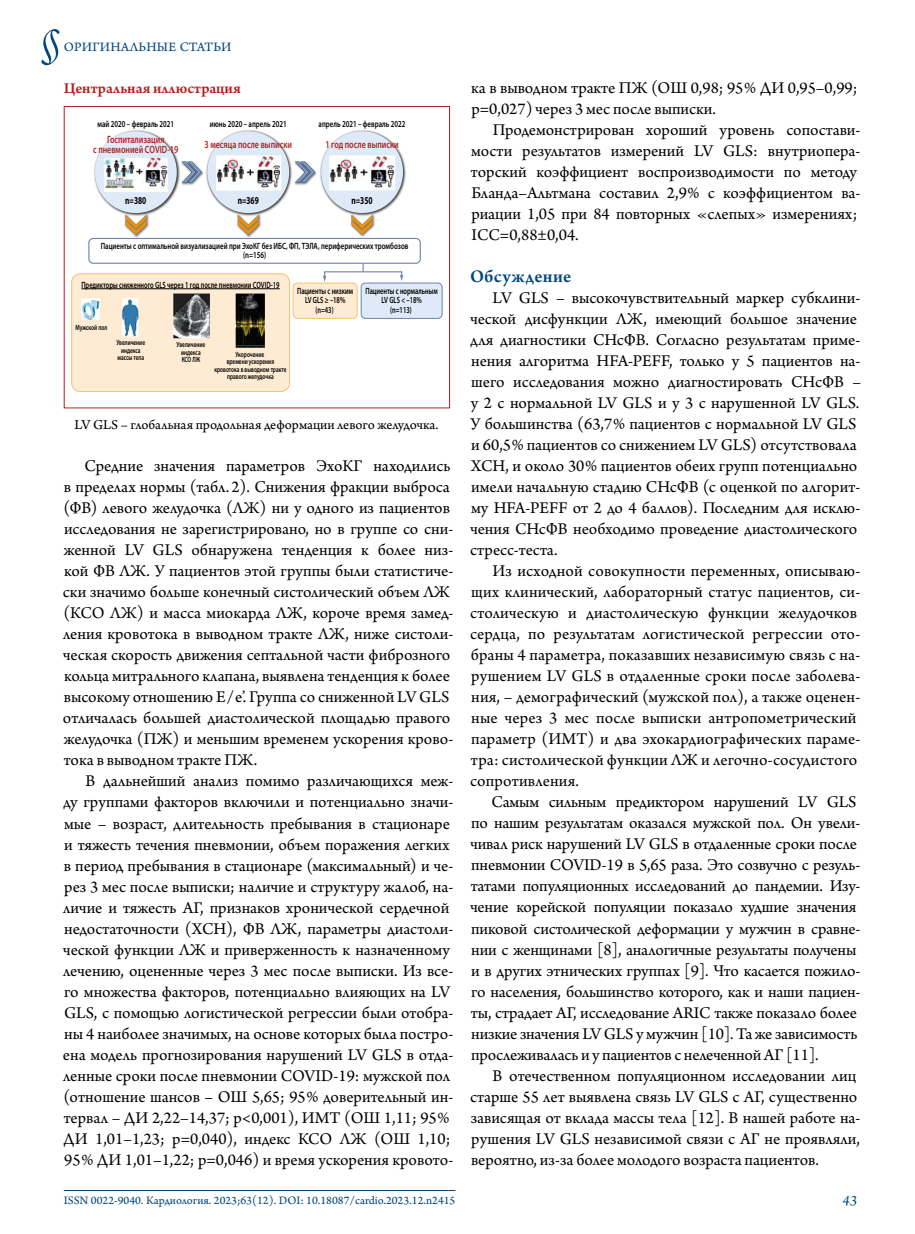
<style>
.page{position:relative;width:915px;height:1234px;background:#fff}
.page>*{position:absolute;margin:0;border:0;box-sizing:border-box;transform-origin:0 0}
.t1{font:54px "Arno Pro Light Italic Display";color:#00477e}
.t2{font:600 18.75px "Arno Pro";letter-spacing:.015em;color:#00477e}
.t3{font:17.25px/21px "Arno Pro";color:#000}
.t4{font:15.75px "Arno Pro Smbd Sm Text";color:#ad2221}
.t5{font:15px "Arno Pro Italic Sm Text";color:#00477e}
.t6{font:14.25px "Arno Pro Sm Text";letter-spacing:-.005em;color:#000}
.t7{font:13.5px "Arno Pro Sm Text";letter-spacing:.01em;color:#00477e}
.t8{font:12px "Arno Pro Sm Text";color:#00477e}
.t9{font:600 10.65px/9.9px "Myriad Pro";color:#ad2221;text-align:center;scale:.75 1}
.t10{font:700 10.65px "Myriad Pro";color:#000;scale:.7 1}
.t11{font:600 9.15px/9.1px "Myriad Pro";color:#000;text-align:center;scale:.75 1}
.t12{font:600 9.15px/9.1px "Myriad Pro";color:#000;text-align:center;scale:.7 1}
.t13{font:600 7.65px/7.5px "Myriad Pro";color:#000;text-align:center;scale:.7 1}
</style>
<div class="page">
<hr style="left:64px;top:1189px;width:391px;height:1px;background:#00477e">
<svg style="left:323px;top:264px;width:80px;height:18px"></svg>
<img style="left:94px;top:130px;width:86px;height:84px">
<div style="left:95px;top:131px;width:82px;height:82px;background:#dfeaf8;border-radius:50%"></div>
<img style="left:320px;top:130px;width:86px;height:84px">
<div style="left:321px;top:131px;width:82px;height:82px;background:#dfeaf8;border-radius:50%"></div>
<img style="left:206px;top:130px;width:86px;height:84px">
<div style="left:207px;top:131px;width:82px;height:82px;background:#dfeaf8;border-radius:50%"></div>
<img style="left:123px;top:213px;width:27px;height:5px">
<img style="left:123px;top:218px;width:27px;height:20px">
<svg style="left:125px;top:214px;width:21px;height:21px"></svg>
<img style="left:235px;top:213px;width:27px;height:5px">
<img style="left:235px;top:218px;width:27px;height:20px">
<svg style="left:237px;top:214px;width:22px;height:21px"></svg>
<img style="left:181px;top:161px;width:4px;height:24px">
<img style="left:185px;top:171px;width:19px;height:14px">
<svg style="left:182px;top:161px;width:20px;height:22px"></svg>
<img style="left:298px;top:171px;width:19px;height:14px">
<svg style="left:295px;top:161px;width:20px;height:22px"></svg>
<img style="left:349px;top:213px;width:27px;height:5px">
<img style="left:349px;top:218px;width:27px;height:20px">
<svg style="left:351px;top:214px;width:21px;height:21px"></svg>
<div style="left:88px;top:238px;width:332px;height:26px;border:1px solid #7183ac;border-radius:4px"></div>
<div style="left:361px;top:283px;width:81px;height:35px;background:#dfeaf8;border-radius:4px"></div>
<div style="left:360px;top:282px;width:82px;height:37px;border:1px solid #7183ac;border-radius:4px"></div>
<div style="left:293px;top:283px;width:64px;height:35px;background:#feebd3;border-radius:4px"></div>
<div style="left:293px;top:282px;width:64px;height:37px;border:1px solid #fac075;border-radius:4px"></div>
<div style="left:72px;top:274px;width:217px;height:117px;background:#feebd3;border-radius:9px"></div>
<div style="left:71px;top:273px;width:219px;height:119px;border:1px solid #fac075;border-radius:9px"></div>
<img style="left:81px;top:293px;width:184px;height:55px">
<img style="left:101px;top:157px;width:67px;height:38px">
<img style="left:212px;top:152px;width:72px;height:43px">
<img style="left:326px;top:152px;width:72px;height:43px">
<hr style="left:81px;top:288px;width:198px;height:1px;background:#000">
<div style="left:64px;top:106px;width:386px;height:302px;border:1px solid #ad2221"></div>
<h1 class="t1" style="left:40px;top:12px;width:22px">§</h1>
<p class="t7" style="left:64px;top:39px;width:169px">ОРИГИНАЛЬНЫЕ СТАТЬИ</p>
<p class="t4" style="left:64px;top:79px;width:178px">Центральная иллюстрация</p>
<p class="t11" style="left:97px;top:119px;width:104px">май 2020 – февраль 2021</p>
<p class="t11" style="left:210px;top:119px;width:104px">июнь 2020 – апрель 2021</p>
<p class="t11" style="left:318px;top:119px;width:117px">апрель 2021 – февраль 2022</p>
<p class="t9" style="left:93px;top:134px;width:115px">Госпитализация<br>с пневмонией COVID-19</p>
<p class="t9" style="left:204px;top:139px;width:118px">3 месяца после выписки</p>
<p class="t9" style="left:325px;top:139px;width:99px">1 год после выписки</p>
<p class="t10" style="left:125px;top:193px;width:32px">n=380</p>
<p class="t10" style="left:237px;top:193px;width:32px">n=369</p>
<p class="t10" style="left:351px;top:193px;width:32px">n=350</p>
<p class="t11" style="left:101px;top:241px;width:411px">Пациенты с оптимальной визуализацией при ЭхоКГ без ИБС, ФП, ТЭЛА, периферических тромбозов (n=156)</p>
<p class="t12" style="left:365px;top:286px;width:105px">Пациенты с нормальным<br>LV GLS &lt; –18%<br>(n=113)</p>
<p class="t12" style="left:81px;top:280px;width:285px">Предикторы сниженного GLS через 1 год после пневмонии COVID-19</p>
<p class="t12" style="left:297px;top:286px;width:81px">Пациенты с низким<br>LV GLS ≥ –18% (n=43)</p>
<p class="t13" style="left:75px;top:323px;width:47px">Мужской пол</p>
<p class="t13" style="left:116px;top:339px;width:42px">Увеличение индекса массы тела</p>
<p class="t13" style="left:177px;top:340px;width:42px">Увеличение индекса<br>КСО ЛЖ</p>
<p class="t13" style="left:214px;top:350px;width:104px">Укорочение<br>времени ускорения кровотока в выводном тракте правого желудочка</p>
<p class="t6" style="left:74px;top:416px;width:366px">LV GLS – глобальная продольная деформации левого желудочка.</p>
<p class="t3" style="left:63px;top:456px;width:392px;text-indent:22px">Средние значения параметров ЭхоКГ находились в пределах нормы (табл. 2). Снижения фракции выброса (ФВ) левого желудочка (ЛЖ) ни у одного из пациентов исследования не зарегистрировано, но в группе со сни&shy;женной LV GLS обнаружена тенденция к более низ&shy;кой ФВ ЛЖ. У пациентов этой группы были статистиче&shy;ски значимо больше конечный систолический объем ЛЖ (КСО ЛЖ) и масса миокарда ЛЖ, короче время замед&shy;ления кровотока в выводном тракте ЛЖ, ниже систоли&shy;ческая скорость движения септальной части фиброзного кольца митрального клапана, выявлена тенденция к более высокому отношению Е/е’. Группа со сниженной LV GLS отличалась большей диастолической площадью правого желудочка (ПЖ) и меньшим временем ускорения крово&shy;тока в выводном тракте ПЖ.</p>
<p class="t3" style="left:63px;top:771px;width:392px;text-indent:22px">В дальнейший анализ помимо различающихся меж&shy;ду группами факторов включили и потенциально значи&shy;мые – возраст, длительность пребывания в стационаре и тяжесть течения пневмонии, объем поражения легких в период пребывания в стационаре (максимальный) и че&shy;рез 3 мес после выписки; наличие и структуру жалоб, на&shy;личие и тяжесть АГ, признаков хронической сердечной недостаточности (ХСН), ФВ ЛЖ, параметры диастоли&shy;ческой функции ЛЖ и приверженность к назначенному лечению, оцененные через 3 мес после выписки. Из все&shy;го множества факторов, потенциально влияющих на LV GLS, с помощью логистической регрессии были отобра&shy;ны 4 наиболее значимых, на основе которых была постро&shy;ена модель прогнозирования нарушений LV GLS в отда&shy;ленные сроки после пневмонии COVID-19: мужской пол (отношение шансов – ОШ 5,65; 95% доверительный ин&shy;тервал – ДИ 2,22–14,37; р&lt;0,001), ИМТ (ОШ 1,11; 95% ДИ 1,01–1,23; р=0,040), индекс КСО ЛЖ (ОШ 1,10; 95% ДИ 1,01–1,22; р=0,046) и время ускорения кровото-</p>
<p class="t3" style="left:471px;top:78px;width:387px">ка в выводном тракте ПЖ (ОШ 0,98; 95% ДИ 0,95–0,99; р=0,027) через 3 мес после выписки.</p>
<p class="t3" style="left:471px;top:120px;width:391px;text-indent:22px">Продемонстрирован хороший уровень сопостави&shy;мости результатов измерений LV GLS: внутриопера&shy;торский коэффициент воспроизводимости по методу Бланда–Альтмана составил 2,9% с коэффициентом ва&shy;риации 1,05 при 84 повторных «слепых» измерениях; ICC=0,88±0,04.</p>
<p class="t2" style="left:470px;top:266px;width:103px">Обсуждение</p>
<p class="t3" style="left:470px;top:288px;width:392px;text-indent:23px">LV GLS – высокочувствительный маркер субклини&shy;ческой дисфункции ЛЖ, имеющий большое значение для диагностики СНсФВ. Согласно результатам приме&shy;нения алгоритма НFA-PEFF, только у 5 пациентов на&shy;шего исследования можно диагностировать СНсФВ – у 2 с нормальной LV GLS и у 3 с нарушенной LV GLS.<br>У большинства (63,7% пациентов с нормальной LV GLS и 60,5% пациентов со снижением LV GLS) отсутствовала ХСН, и около 30% пациентов обеих групп потенциально имели начальную стадию СНсФВ (с оценкой по алгорит&shy;му НFA-PEFF от 2 до 4 баллов). Последним для исклю&shy;чения СНсФВ необходимо проведение диастолического стресс-теста.</p>
<p class="t3" style="left:470px;top:561px;width:391px;text-indent:23px">Из исходной совокупности переменных, описываю&shy;щих клинический, лабораторный статус пациентов, си&shy;столическую и диастолическую функции желудочков сердца, по результатам логистической регрессии ото&shy;браны 4 параметра, показавших независимую связь с на&shy;рушением LV GLS в отдаленные сроки после заболева&shy;ния, – демографический (мужской пол), а также оценен&shy;ные через 3 мес после выписки антропометрический параметр (ИМТ) и два эхокардиографических параме&shy;тра: систолической функции ЛЖ и легочно-сосудистого сопротивления.</p>
<p class="t3" style="left:470px;top:792px;width:391px;text-indent:21px">Самым сильным предиктором нарушений LV GLS по нашим результатам оказался мужской пол. Он увели&shy;чивал риск нарушений LV GLS в отдаленные сроки после пневмонии COVID-19 в 5,65 раза. Это созвучно с резуль&shy;татами популяционных исследований до пандемии. Изу&shy;чение корейской популяции показало худшие значения пиковой систолической деформации у мужчин в сравне&shy;нии с женщинами [8], аналогичные результаты получены и в других этнических группах [9]. Что касается пожило&shy;го населения, большинство которого, как и наши пациен&shy;ты, страдает АГ, исследование ARIC также показало более низкие значения LV GLS у мужчин [10]. Та же зависимость прослеживалась и у пациентов с нелеченной АГ [11].</p>
<p class="t3" style="left:470px;top:1065px;width:391px;text-indent:23px">В отечественном популяционном исследовании лиц старше 55 лет выявлена связь LV GLS с АГ, существенно зависящая от вклада массы тела [12]. В нашей работе на&shy;рушения LV GLS независимой связи с АГ не проявляли, вероятно, из‑за более молодого возраста пациентов.</p>
<p class="t8" style="left:64px;top:1192px;width:393px">ISSN 0022-9040. Кардиология. 2023;63(12). DOI: 10.18087/cardio.2023.12.n2415</p>
<p class="t5" style="left:842px;top:1190px;width:16px">43</p>
</div>
